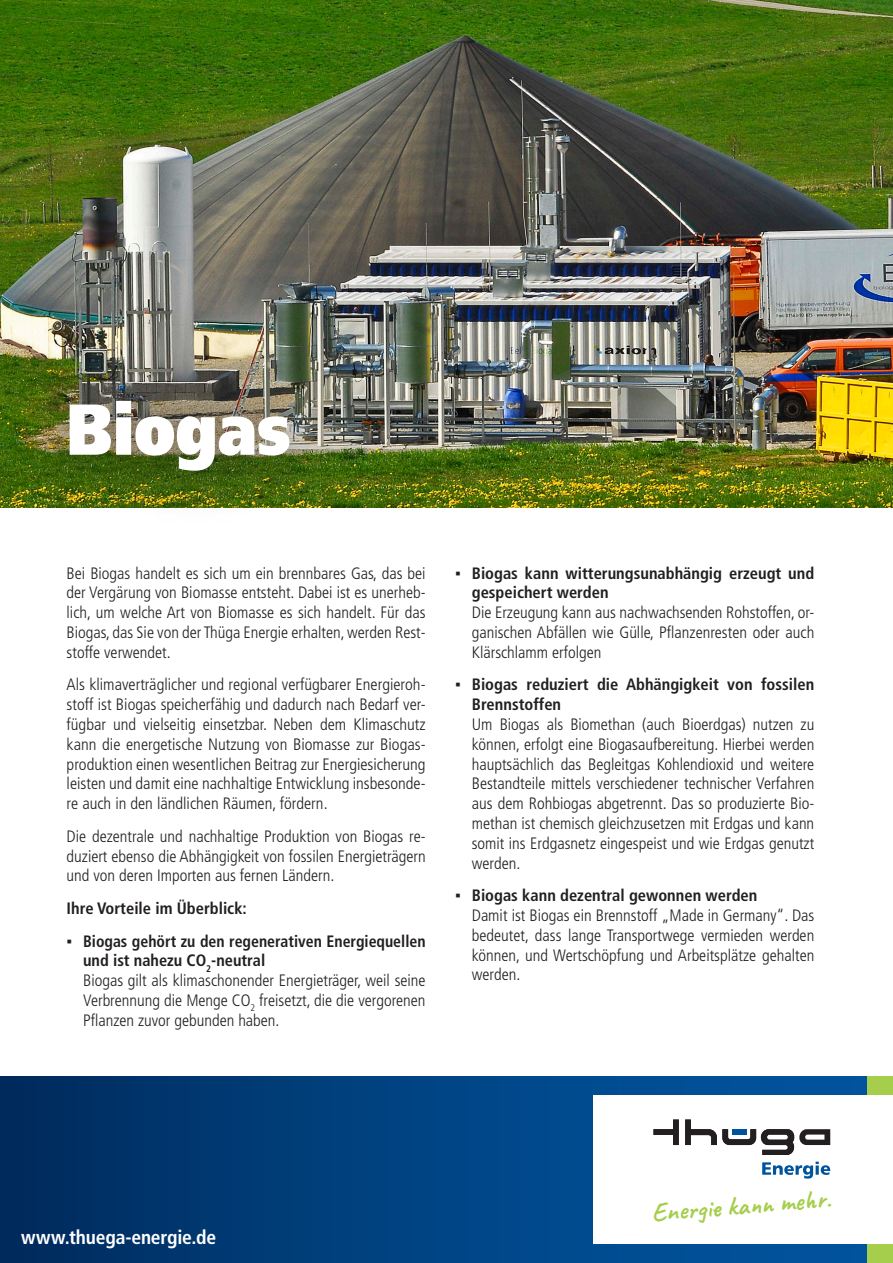
<style>
.page{position:relative;width:893px;height:1263px;background:#fff}
.page>*{position:absolute;margin:0;border:0;box-sizing:border-box;transform-origin:0 0}
.t1{font:900 71.85px "Frutiger LT Std";letter-spacing:.005em;color:#fff;scale:.83 1}
.t2{font:700 25.95px "Caveat";color:#a4ce4c}
.t3{font:700 condensed 19.5px "Frutiger LT Std";letter-spacing:-.01em;color:#fff}
.t4{font:300 condensed 16.5px/19.8px "Frutiger LT Std";color:#231f20;text-align:justify}
.t5{font:700 condensed 16.5px/19.8px "Frutiger LT Std";color:#231f20}
.t6{font:700 condensed 16.5px/19.8px "Frutiger LT Std";color:#231f20;scale:.96 1}
.s1{font-family:"Arial";font-weight:400;font-stretch:normal}
</style>
<div class="page">
<img style="left:0;top:0;width:893px;height:507px">
<div style="left:0;top:1076px;width:893px;height:187px;background:linear-gradient(to right,#002d60,#0159a5)"></div>
<div style="left:867px;top:1076px;width:26px;height:187px;background:#a4ce4c"></div>
<div style="left:11px;top:344px;width:335px;height:184px;background:#231f20;opacity:.66"></div>
<div style="left:594px;top:1096px;width:299px;height:148px;background:#fff"></div>
<svg style="left:653px;top:1119px;width:26px;height:26px"></svg>
<svg style="left:685px;top:1119px;width:145px;height:36px"></svg>
<svg style="left:762px;top:1162px;width:68px;height:16px"></svg>
<p class="t1" style="left:67px;top:386px;width:271px">Biogas</p>
<p class="t4" style="left:67px;top:563px;width:361px">Bei Biogas handelt es sich um ein brennbares Gas, das bei der Vergärung von Biomasse entsteht. Dabei ist es unerheb&shy;lich, um welche Art von Biomasse es sich handelt. Für das Biogas, das Sie von der Thüga Energie erhalten, werden Rest&shy;stoffe verwendet.</p>
<p class="t4" style="left:67px;top:675px;width:360px">Als klimaverträglicher und regional verfügbarer Energieroh&shy;stoff ist Biogas speicherfähig und dadurch nach Bedarf ver&shy;fügbar und vielseitig einsetzbar. Neben dem Klimaschutz kann die energetische Nutzung von Biomasse zur Biogas&shy;produktion einen wesentlichen Beitrag zur Energiesicherung leisten und damit eine nachhaltige Entwicklung insbesonde&shy;re auch in den ländlichen Räumen, fördern.</p>
<p class="t4" style="left:67px;top:826px;width:360px">Die dezentrale und nachhaltige Produktion von Biogas re&shy;duziert ebenso die Abhängigkeit von fossilen Energieträgern und von deren Importen aus fernen Ländern.</p>
<p class="t5" style="left:67px;top:898px;width:182px">Ihre Vorteile im Überblick:</p>
<p class="t6" style="left:83px;top:931px;width:358px;text-indent:-16px"><span class="s1">▪</span> Biogas gehört zu den regenerativen Energiequellen und ist nahezu CO<sub>2</sub>-neutral</p>
<p class="t4" style="left:83px;top:971px;width:344px">Biogas gilt als klimaschonender Energieträger, weil seine Verbrennung die Menge CO<sub>2</sub> freisetzt, die die vergorenen Pflanzen zuvor gebunden haben.</p>
<p class="t5" style="left:472px;top:563px;width:344px;text-indent:-16px"><span class="s1">▪</span> Biogas kann witterungsunabhängig erzeugt und gespeichert werden</p>
<p class="t4" style="left:472px;top:603px;width:344px">Die Erzeugung kann aus nachwachsenden Rohstoffen, or&shy;ganischen Abfällen wie Gülle, Pflanzenresten oder auch Klärschlamm erfolgen</p>
<p class="t5" style="left:472px;top:675px;width:344px;text-indent:-16px"><span class="s1">▪</span> Biogas reduziert die Abhängigkeit von fossilen<br>Brennstoffen</p>
<p class="t4" style="left:472px;top:715px;width:344px">Um Biogas als Biomethan (auch Bioerdgas) nutzen zu können, erfolgt eine Biogasaufbereitung. Hierbei werden hauptsächlich das Begleitgas Kohlendioxid und weitere Bestandteile mittels verschiedener technischer Verfahren aus dem Rohbiogas abgetrennt. Das so produzierte Bio&shy;methan ist chemisch gleichzusetzen mit Erdgas und kann somit ins Erdgasnetz eingespeist und wie Erdgas genutzt werden.</p>
<p class="t5" style="left:455px;top:886px;width:303px"><span class="s1">▪</span> Biogas kann dezentral gewonnen werden</p>
<p class="t4" style="left:472px;top:906px;width:344px">Damit ist Biogas ein Brennstoff „Made in Germany“. Das bedeutet, dass lange Transportwege vermieden werden können, und Wertschöpfung und Arbeitsplätze gehalten werden.</p>
<p class="t3" style="left:21px;top:1225px;width:196px">www.thuega-energie.de</p>
<p class="t2" style="left:650px;top:1197px;width:181px;rotate:-5deg">Energie kann mehr.</p>
</div>
